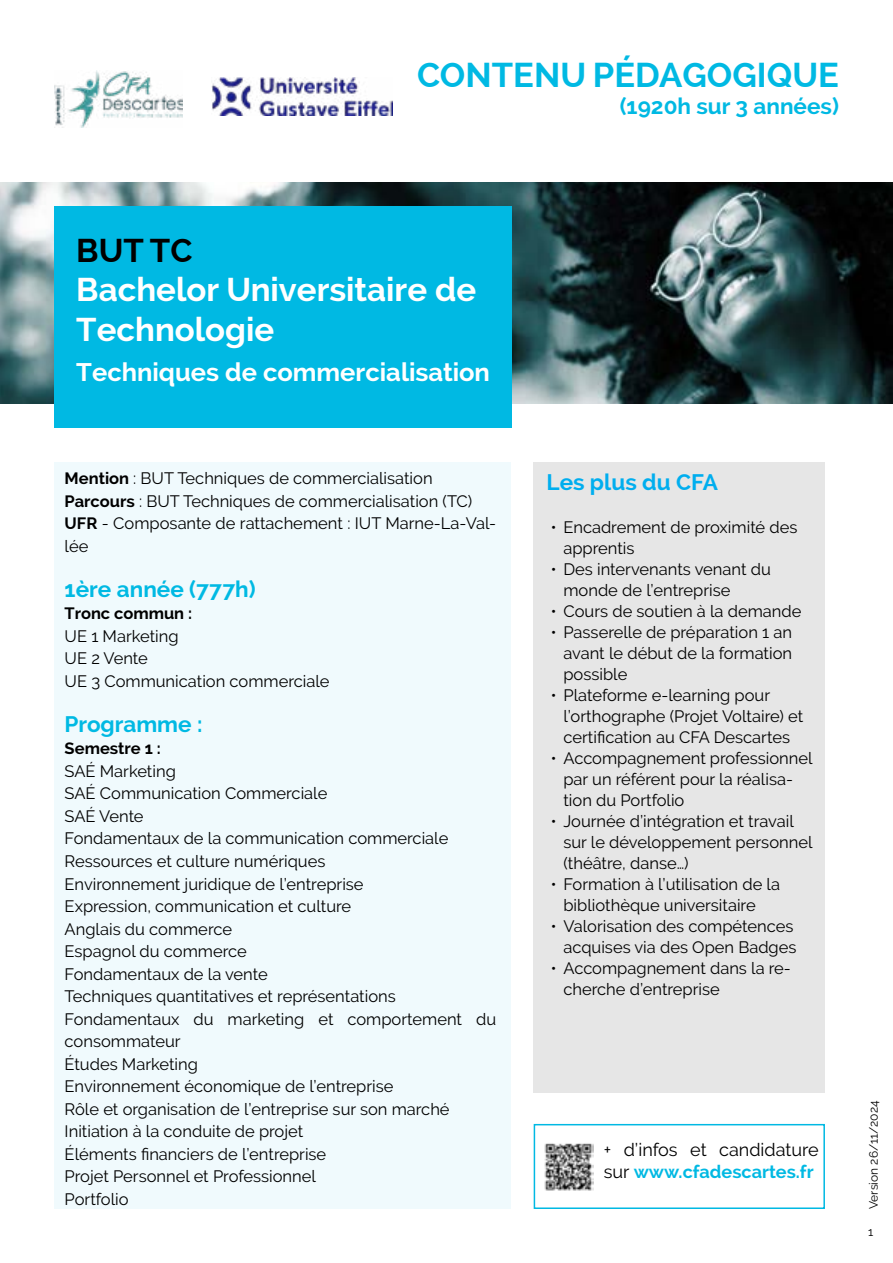
<style>
.page{position:relative;width:893px;height:1263px;background:#fff}
.page>*{position:absolute;margin:0;border:0;box-sizing:border-box;transform-origin:0 0}
.t1{font:700 34.5px "Raleway";color:#00b9e3}
.t2{font:700 33px/39.6px "Raleway";color:#fff}
.t3{font:700 33px "Raleway";color:#000}
.t4{font:700 25.5px "Raleway";color:#fff}
.t5{font:700 22.5px "Raleway";color:#00b9e3}
.t6{font:700 22.5px "Raleway";color:#00aeef}
.t7{font:18px/21.6px "Raleway";color:#000}
.t8{font:16.5px/22.5px "Raleway";color:#000}
.t9{font:700 16.5px "Raleway";color:#000}
.t10{font:12px "Raleway";color:#000}
.s1{font-weight:700}
.s2{font-weight:700;color:#00b9e3}
</style>
<div class="page">
<div style="left:534px;top:1124px;width:291px;height:85px;border:2px solid #00b9e3"></div>
<img style="left:0;top:183px;width:893px;height:221px">
<img style="left:55px;top:71px;width:128px;height:56px">
<div style="left:54px;top:206px;width:457px;height:221px;background:#00b9e3"></div>
<div style="left:55px;top:462px;width:456px;height:747px;background:#f0fafd"></div>
<div style="left:534px;top:462px;width:291px;height:631px;background:#e6e6e6"></div>
<img style="left:544px;top:1143px;width:49px;height:48px">
<img style="left:212px;top:78px;width:181px;height:37px">
<h1 class="t1" style="left:417px;top:55px;width:423px">CONTENU PÉDAGOGIQUE</h1>
<h3 class="t5" style="left:620px;top:93px;width:221px">(1920h sur 3 années)</h3>
<h2 class="t3" style="left:76px;top:231px;width:118px">BUT TC</h2>
<h2 class="t2" style="left:76px;top:270px;width:401px">Bachelor Universitaire de<br>Technologie</h2>
<h3 class="t4" style="left:76px;top:357px;width:415px">Techniques de commercialisation</h3>
<p class="t8" style="left:65px;top:467px;width:433px"><span class="s1">Mention</span> : BUT Techniques de commercialisation <span class="s1">Parcours</span> : BUT Techniques de commercialisation (TC)<br><span class="s1">UFR</span> - Composante de rattachement : IUT Marne-La-Val&shy;lée</p>
<h3 class="t5" style="left:65px;top:576px;width:193px">1ère année (777h)</h3>
<p class="t9" style="left:65px;top:604px;width:129px">Tronc commun :</p>
<p class="t8" style="left:65px;top:625px;width:266px">UE 1 Marketing<br>UE 2 Vente<br>UE 3 Communication commerciale</p>
<h3 class="t5" style="left:65px;top:711px;width:139px">Programme :</h3>
<p class="t9" style="left:65px;top:739px;width:98px">Semestre 1 :</p>
<p class="t8" style="left:65px;top:760px;width:433px">SAÉ Marketing<br>SAÉ Communication Commerciale<br>SAÉ Vente<br>Fondamentaux de la communication commerciale<br>Ressources et culture numériques<br>Environnement juridique de l’entreprise<br>Expression, communication et culture<br>Anglais du commerce<br>Espagnol du commerce<br>Fondamentaux de la vente<br>Techniques quantitatives et représentations<br>Fondamentaux du marketing et comportement du consommateur<br>Études Marketing<br>Environnement économique de l’entreprise<br>Rôle et organisation de l’entreprise sur son marché<br>Initiation à la conduite de projet<br>Éléments financiers de l’entreprise<br>Projet Personnel et Professionnel<br>Portfolio</p>
<h3 class="t6" style="left:546px;top:469px;width:173px">Les plus du CFA</h3>
<p class="t8" style="left:563px;top:516px;width:236px;line-height:21px;text-indent:-13px">• Encadrement de proximité des apprentis</p>
<p class="t8" style="left:563px;top:558px;width:209px;line-height:21px;text-indent:-13px">• Des intervenants venant du monde de l’entreprise</p>
<p class="t8" style="left:551px;top:600px;width:252px">• Cours de soutien à la demande</p>
<p class="t8" style="left:563px;top:621px;width:230px;line-height:21px;text-align:justify;text-indent:-13px">• Passerelle de préparation 1 an avant le début de la formation possible</p>
<p class="t8" style="left:563px;top:684px;width:241px;line-height:21px;text-indent:-13px">• Plateforme e-learning pour l’orthographe (Projet Voltaire) et certification au CFA Descartes</p>
<p class="t8" style="left:563px;top:747px;width:251px;line-height:21px;text-indent:-13px">• Accompagnement professionnel par un référent pour la réalisa&shy;tion du Portfolio</p>
<p class="t8" style="left:563px;top:810px;width:251px;line-height:21px;text-indent:-13px">• Journée d’intégration et travail sur le développement personnel (théâtre, danse…)</p>
<p class="t8" style="left:563px;top:873px;width:218px;line-height:21px;text-indent:-13px">• Formation à l’utilisation de la bibliothèque universitaire</p>
<p class="t8" style="left:551px;top:915px;width:247px;line-height:21px;text-align:right">• Valorisation des compétences acquises via des Open Badges</p>
<p class="t8" style="left:563px;top:957px;width:229px;line-height:21px;text-indent:-13px">• Accompagnement dans la re&shy;cherche d’entreprise</p>
<p class="t7" style="left:604px;top:1139px;width:216px">+ d’infos et candidature sur <span class="s2">www.cfadescartes.fr</span></p>
<p class="t10" style="left:867px;top:1209px;width:110px;rotate:-90deg">Version 26/11/2024</p>
<p class="t10" style="left:868px;top:1225px;width:7px">1</p>
</div>
